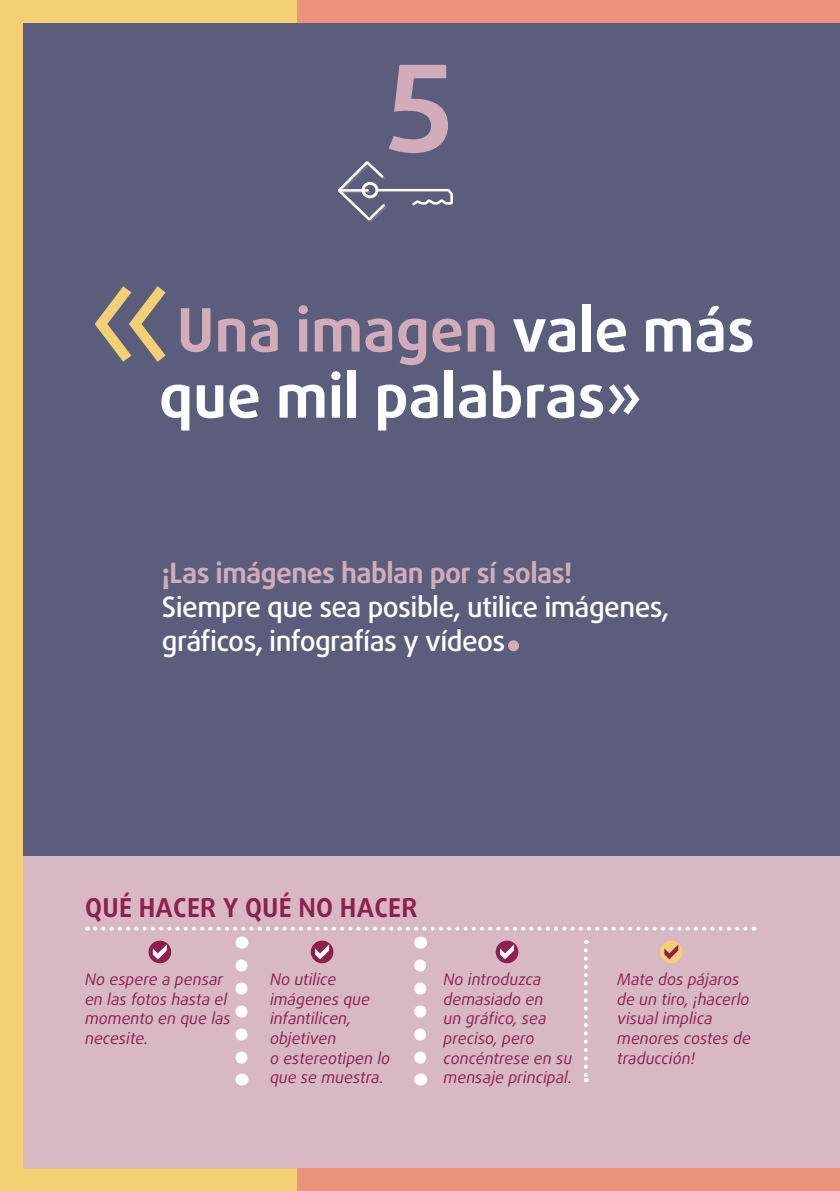
<style>
.page{position:relative;width:840px;height:1191px;background:#fff}
.page>*{position:absolute;margin:0;border:0;box-sizing:border-box;transform-origin:0 0}
.title_1{font:156px "Daxline Pro";color:#f3d074}
.chapter_number{font:700 120px "Daxline Pro";color:#d2adb9}
.intro{font:700 64px "Daxline Pro";color:#d2adb9}
.title_1-2{font:700 60px/66px "Daxline Pro";color:#fff}
.intro-2{font:500 28px/33.6px "Daxline Pro";letter-spacing:-.02em;color:#fff}
.dosAndDonts_title{font:700 26px "Daxline Pro";letter-spacing:.01em;color:#8d2050}
.dosAndDonts{font:italic 16px/19.6px "Daxline Pro";color:#8d2050}
.s1{color:#d2adb9}
.s2{font-weight:700;color:#d2adb9}
</style>
<div class="page">
<div style="left:0;top:0;width:839px;height:1191px;background:#5a5d7c"></div>
<div style="left:0;top:856px;width:839px;height:335px;background:#d8b9c3"></div>
<div style="left:0;top:0;width:23px;height:1191px;background:#f3d074"></div>
<div style="left:0;top:0;width:297px;height:23px;background:#f3d074"></div>
<svg style="left:338px;top:161px;width:114px;height:61px"></svg>
<div style="left:0;top:1168px;width:297px;height:23px;background:#f3d074"></div>
<div style="left:297px;top:0;width:542px;height:23px;background:#ec917c"></div>
<div style="left:297px;top:1168px;width:542px;height:23px;background:#ec917c"></div>
<svg style="left:87px;top:926px;width:658px;height:4px"></svg>
<svg style="left:241px;top:936px;width:1px;height:12px"></svg>
<svg style="left:235px;top:965px;width:12px;height:120px"></svg>
<svg style="left:420px;top:936px;width:1px;height:12px"></svg>
<svg style="left:414px;top:965px;width:12px;height:120px"></svg>
<svg style="left:584px;top:950px;width:3px;height:132px"></svg>
<svg style="left:148px;top:940px;width:23px;height:23px"></svg>
<svg style="left:153px;top:944px;width:14px;height:15px"></svg>
<svg style="left:310px;top:940px;width:23px;height:23px"></svg>
<svg style="left:315px;top:944px;width:14px;height:15px"></svg>
<svg style="left:495px;top:940px;width:23px;height:23px"></svg>
<svg style="left:499px;top:944px;width:14px;height:15px"></svg>
<svg style="left:659px;top:940px;width:23px;height:23px"></svg>
<svg style="left:664px;top:944px;width:14px;height:15px"></svg>
<p class="chapter_number" style="left:386px;top:29px;width:68px">5</p>
<p class="title_1" style="left:85px;top:212px;width:93px">«</p>
<p class="title_1-2" style="left:159px;top:297px;width:597px"><span class="s1">Una imagen</span> vale más que mil palabras»</p>
<p class="intro-2" style="left:162px;top:557px;width:508px"><span class="s2">¡Las imágenes hablan por sí solas!<br></span>Siempre que sea posible, utilice imágenes, gráficos, infografías y vídeos</p>
<p class="intro" style="left:504px;top:585px;width:19px">.</p>
<p class="dosAndDonts_title" style="left:85px;top:890px;width:333px">QUÉ HACER Y QUÉ NO HACER</p>
<p class="dosAndDonts" style="left:85px;top:969px;width:147px">No espere a pensar en las fotos hasta el momento en que las necesite.</p>
<p class="dosAndDonts" style="left:270px;top:969px;width:122px">No utilice imágenes que infantilicen, objetiven<br>o estereotipen lo que se muestra.</p>
<p class="dosAndDonts" style="left:443px;top:969px;width:130px">No introduzca demasiado en<br>un gráfico, sea preciso, pero concéntrese en su mensaje principal.</p>
<p class="dosAndDonts" style="left:617px;top:969px;width:135px">Mate dos pájaros de un tiro, ¡hacerlo visual implica menores costes de traducción!</p>
</div>
